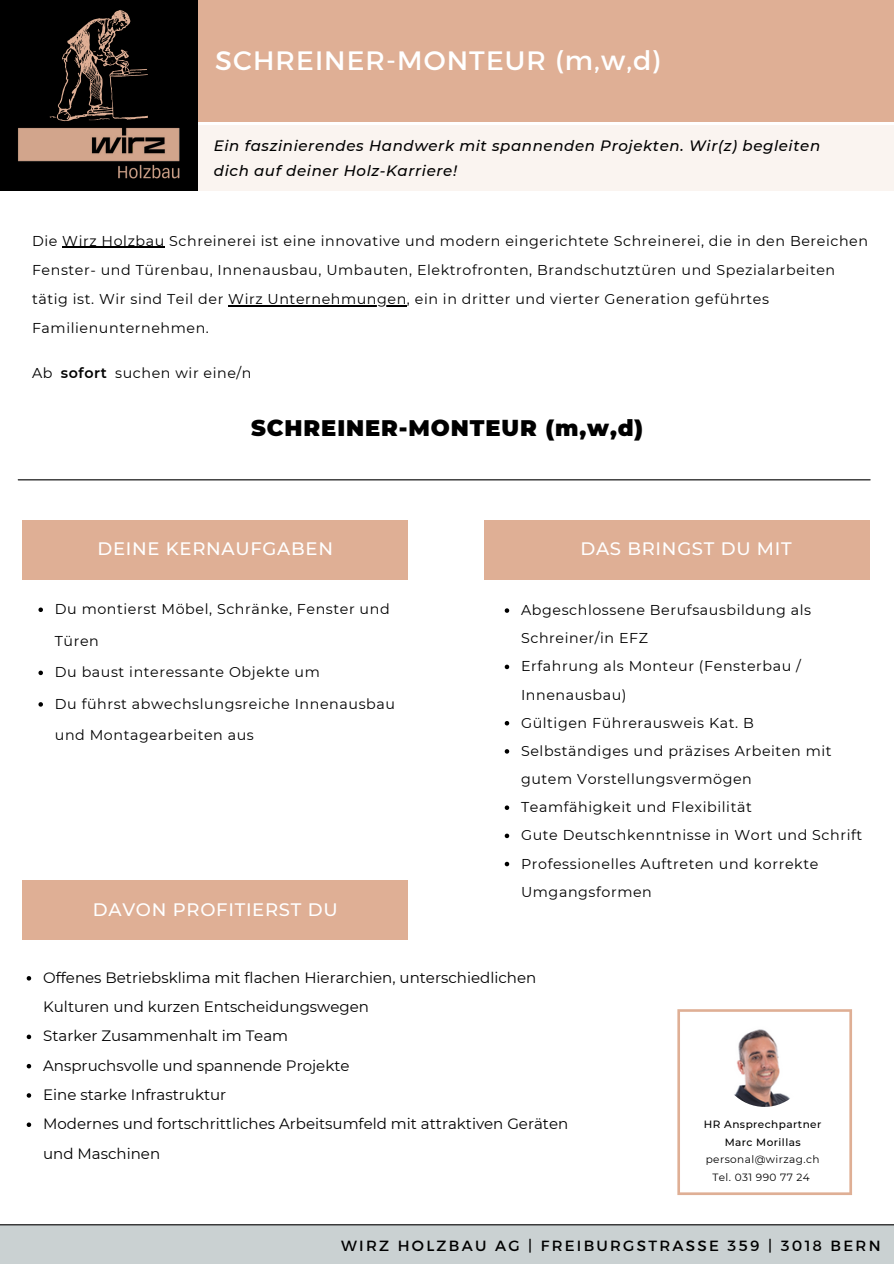
<style>
.page{position:relative;width:894px;height:1264px;background:#fff}
.page>*{position:absolute;margin:0;border:0;box-sizing:border-box;transform-origin:0 0}
.t1{font:27px "Kief Montaser Regular";letter-spacing:.04em;color:#fff}
.t2{font:900 22.5px "Montserrat";letter-spacing:.04em;color:#000}
.t3{font:500 18px "Montserrat";letter-spacing:.04em;color:#fff}
.t4{font:15px/29.2px "Montserrat";color:#000}
.t5{font:italic 500 15px/24.8px "Montserrat";letter-spacing:.04em;color:#000}
.t6{font:15px "Kief Montaser Regular";letter-spacing:.15em;color:#000}
.t7{font:14.25px/28.2px "Montserrat";letter-spacing:.04em;color:#000}
.t8{font:600 14.25px "Montserrat";letter-spacing:.04em;color:#000}
.t9{font:10.5px "Montserrat";letter-spacing:.04em;color:#000}
.t10{font:500 10.5px "Montserrat";letter-spacing:.04em;color:#000}
</style>
<div class="page">
<div style="left:18px;top:0;width:875px;height:122px;background:#dfaf95"></div>
<div style="left:0;top:0;width:197px;height:190px;background:#000"></div>
<div style="left:23px;top:520px;width:385px;height:59px;background:#dfaf95"></div>
<div style="left:198px;top:125px;width:695px;height:66px;background:#faf4f0"></div>
<div style="left:484px;top:520px;width:385px;height:59px;background:#dfaf95"></div>
<hr style="left:18px;top:479px;width:851px;height:1px;background:#000">
<div style="left:23px;top:880px;width:385px;height:60px;background:#dfaf95"></div>
<div style="left:0;top:1225px;width:893px;height:38px;background:#cad1d2"></div>
<hr style="left:0;top:1224px;width:893px;height:1px;background:#000">
<svg style="left:677px;top:1009px;width:174px;height:185px"></svg>
<img style="left:720px;top:1018px;width:88px;height:88px;border-radius:50%">
<img style="left:18px;top:127px;width:162px;height:52px">
<svg style="left:50px;top:10px;width:98px;height:111px"></svg>
<svg style="left:504px;top:608px;width:5px;height:5px"></svg>
<svg style="left:504px;top:664px;width:5px;height:5px"></svg>
<svg style="left:504px;top:721px;width:5px;height:4px"></svg>
<svg style="left:504px;top:749px;width:5px;height:4px"></svg>
<svg style="left:504px;top:805px;width:5px;height:5px"></svg>
<svg style="left:504px;top:833px;width:5px;height:5px"></svg>
<svg style="left:504px;top:861px;width:5px;height:5px"></svg>
<hr style="left:62px;top:247px;width:103px;height:1px;background:#000">
<hr style="left:228px;top:305px;width:179px;height:1px;background:#000">
<svg style="left:27px;top:976px;width:4px;height:4px"></svg>
<svg style="left:27px;top:1034px;width:4px;height:5px"></svg>
<svg style="left:27px;top:1064px;width:4px;height:4px"></svg>
<svg style="left:27px;top:1093px;width:4px;height:4px"></svg>
<svg style="left:27px;top:1122px;width:4px;height:4px"></svg>
<svg style="left:38px;top:607px;width:5px;height:5px"></svg>
<svg style="left:38px;top:670px;width:5px;height:5px"></svg>
<svg style="left:38px;top:702px;width:5px;height:4px"></svg>
<p class="t1" style="left:215px;top:44px;width:447px">SCHREINER-MONTEUR (m,w,d)</p>
<p class="t5" style="left:214px;top:133px;width:607px">Ein faszinierendes Handwerk mit spannenden Projekten. Wir(z) begleiten dich auf deiner Holz-Karriere!</p>
<p class="t7" style="left:32px;top:226px;width:837px;line-height:29.2px">Die Wirz Holzbau Schreinerei ist eine innovative und modern eingerichtete Schreinerei, die in den Bereichen Fenster- und Türenbau, Innenausbau, Umbauten, Elektrofronten, Brandschutztüren und Spezialarbeiten tätig ist. Wir sind Teil der Wirz Unternehmungen, ein in dritter und vierter Generation geführtes Familienunternehmen.</p>
<p class="t7" style="left:32px;top:359px;width:22px">Ab</p>
<p class="t8" style="left:61px;top:364px;width:47px">sofort</p>
<p class="t7" style="left:115px;top:359px;width:138px">suchen wir eine/n</p>
<p class="t2" style="left:251px;top:414px;width:393px">SCHREINER-MONTEUR (m,w,d)</p>
<p class="t3" style="left:97px;top:538px;width:237px">DEINE KERNAUFGABEN</p>
<p class="t3" style="left:580px;top:538px;width:213px">DAS BRINGST DU MIT</p>
<p class="t7" style="left:55px;top:595px;width:336px">Du montierst Möbel, Schränke, Fenster und</p>
<p class="t7" style="left:55px;top:626px;width:46px">Türen</p>
<p class="t7" style="left:55px;top:658px;width:266px">Du baust interessante Objekte um</p>
<p class="t7" style="left:55px;top:689px;width:341px">Du führst abwechslungsreiche Innenausbau</p>
<p class="t7" style="left:55px;top:721px;width:200px">und Montagearbeiten aus</p>
<p class="t3" style="left:93px;top:898px;width:246px">DAVON PROFITIERST DU</p>
<p class="t7" style="left:521px;top:596px;width:291px">Abgeschlossene Berufsausbildung als<br>Schreiner/in EFZ</p>
<p class="t7" style="left:521px;top:652px;width:281px">Erfahrung als Monteur (Fensterbau /<br>Innenausbau)</p>
<p class="t7" style="left:521px;top:708px;width:234px">Gültigen Führerausweis Kat. B</p>
<p class="t7" style="left:521px;top:736px;width:312px">Selbständiges und präzises Arbeiten mit gutem Vorstellungsvermögen</p>
<p class="t7" style="left:521px;top:793px;width:232px">Teamfähigkeit und Flexibilität</p>
<p class="t7" style="left:521px;top:821px;width:342px">Gute Deutschkenntnisse in Wort und Schrift</p>
<p class="t7" style="left:521px;top:849px;width:299px">Professionelles Auftreten und korrekte<br>Umgangsformen</p>
<p class="t4" style="left:43px;top:962px;width:494px">Offenes Betriebsklima mit flachen Hierarchien, unterschiedlichen<br>Kulturen und kurzen Entscheidungswegen</p>
<p class="t4" style="left:43px;top:1021px;width:246px">Starker Zusammenhalt im Team</p>
<p class="t4" style="left:43px;top:1050px;width:308px">Anspruchsvolle und spannende Projekte</p>
<p class="t4" style="left:43px;top:1079px;width:184px">Eine starke Infrastruktur</p>
<p class="t4" style="left:43px;top:1109px;width:526px">Modernes und fortschrittliches Arbeitsumfeld mit attraktiven Geräten und Maschinen</p>
<p class="t10" style="left:703px;top:1118px;width:119px">HR Ansprechpartner</p>
<p class="t10" style="left:724px;top:1135px;width:77px">Marc Morillas</p>
<p class="t9" style="left:705px;top:1153px;width:115px">personal@wirzag.ch</p>
<p class="t9" style="left:712px;top:1170px;width:99px">Tel. 031 990 77 24</p>
<p class="t6" style="left:341px;top:1236px;width:541px">WIRZ HOLZBAU AG | FREIBURGSTRASSE 359 | 3018 BERN</p>
</div>
